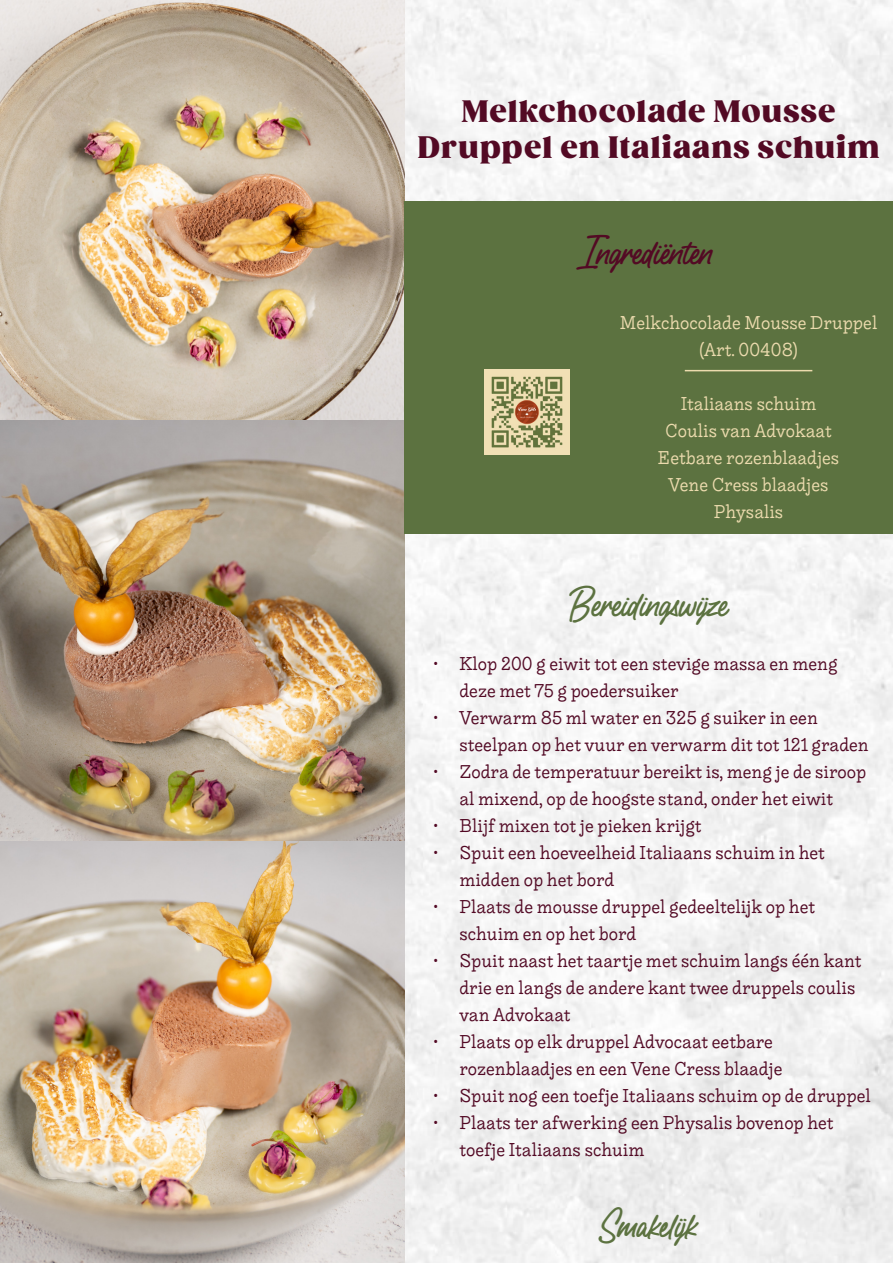
<style>
.page{position:relative;width:893px;height:1263px;background:#fff}
.page>*{position:absolute;margin:0;border:0;box-sizing:border-box;transform-origin:0 0}
.t1{font:45px "Butter Sweet";color:#5c7240}
.t2{font:45px "Butter Sweet";color:#530a24}
.t3{font:800 30px "Gazpacho";letter-spacing:.04em;color:#530a24}
.t4{font:18px/27px "Liebe Ruth";color:#520924}
.t5{font:18px "Liebe Ruth";color:#ecdbae}
</style>
<div class="page">
<img style="left:404px;top:0;width:489px;height:1263px">
<img style="left:0;top:0;width:404px;height:1263px">
<div style="left:404px;top:201px;width:489px;height:333px;background:#5c7240"></div>
<img style="left:485px;top:370px;width:85px;height:85px">
<hr style="left:685px;top:370px;width:127px;height:1px;background:#ecdbae">
<p class="t3" style="left:462px;top:93px;width:375px">Melkchocolade Mousse</p>
<p class="t3" style="left:418px;top:129px;width:463px">Druppel en Italiaans schuim</p>
<p class="t2" style="left:584px;top:223px;width:131px">Ingrediënten</p>
<p class="t5" style="left:620px;top:312px;width:259px">Melkchocolade Mousse Druppel</p>
<p class="t5" style="left:699px;top:339px;width:100px">(Art. 00408)</p>
<p class="t5" style="left:681px;top:393px;width:137px">Italiaans schuim</p>
<p class="t5" style="left:665px;top:420px;width:168px">Coulis van Advokaat</p>
<p class="t5" style="left:658px;top:447px;width:183px">Eetbare rozenblaadjes</p>
<p class="t5" style="left:669px;top:474px;width:161px">Vene Cress blaadjes</p>
<p class="t5" style="left:714px;top:501px;width:71px">Physalis</p>
<p class="t1" style="left:569px;top:575px;width:160px">Bereidingswijze</p>
<p class="t4" style="left:459px;top:650px;width:380px;text-indent:-27px">• Klop 200 g eiwit tot een stevige massa en meng deze met 75 g poedersuiker</p>
<p class="t4" style="left:459px;top:704px;width:411px;text-indent:-27px">• Verwarm 85 ml water en 325 g suiker in een steelpan op het vuur en verwarm dit tot 121 graden</p>
<p class="t4" style="left:432px;top:758px;width:435px;text-align:center">• Zodra de temperatuur bereikt is, meng je de siroop al mixend, op de hoogste stand, onder het eiwit</p>
<p class="t4" style="left:432px;top:812px;width:271px">• Blijf mixen tot je pieken krijgt</p>
<p class="t4" style="left:459px;top:839px;width:367px;text-indent:-27px">• Spuit een hoeveelheid Italiaans schuim in het midden op het bord</p>
<p class="t4" style="left:459px;top:893px;width:357px;text-indent:-27px">• Plaats de mousse druppel gedeeltelijk op het schuim en op het bord</p>
<p class="t4" style="left:459px;top:947px;width:404px;text-indent:-27px">• Spuit naast het taartje met schuim langs één kant drie en langs de andere kant twee druppels coulis van Advokaat</p>
<p class="t4" style="left:459px;top:1028px;width:325px;text-indent:-27px">• Plaats op elk druppel Advocaat eetbare rozenblaadjes en een Vene Cress blaadje</p>
<p class="t4" style="left:432px;top:1082px;width:440px">• Spuit nog een toefje Italiaans schuim op de druppel</p>
<p class="t4" style="left:459px;top:1109px;width:376px;text-indent:-27px">• Plaats ter afwerking een Physalis bovenop het toefje Italiaans schuim</p>
<p class="t1" style="left:600px;top:1196px;width:99px">Smakelijk</p>
</div>
